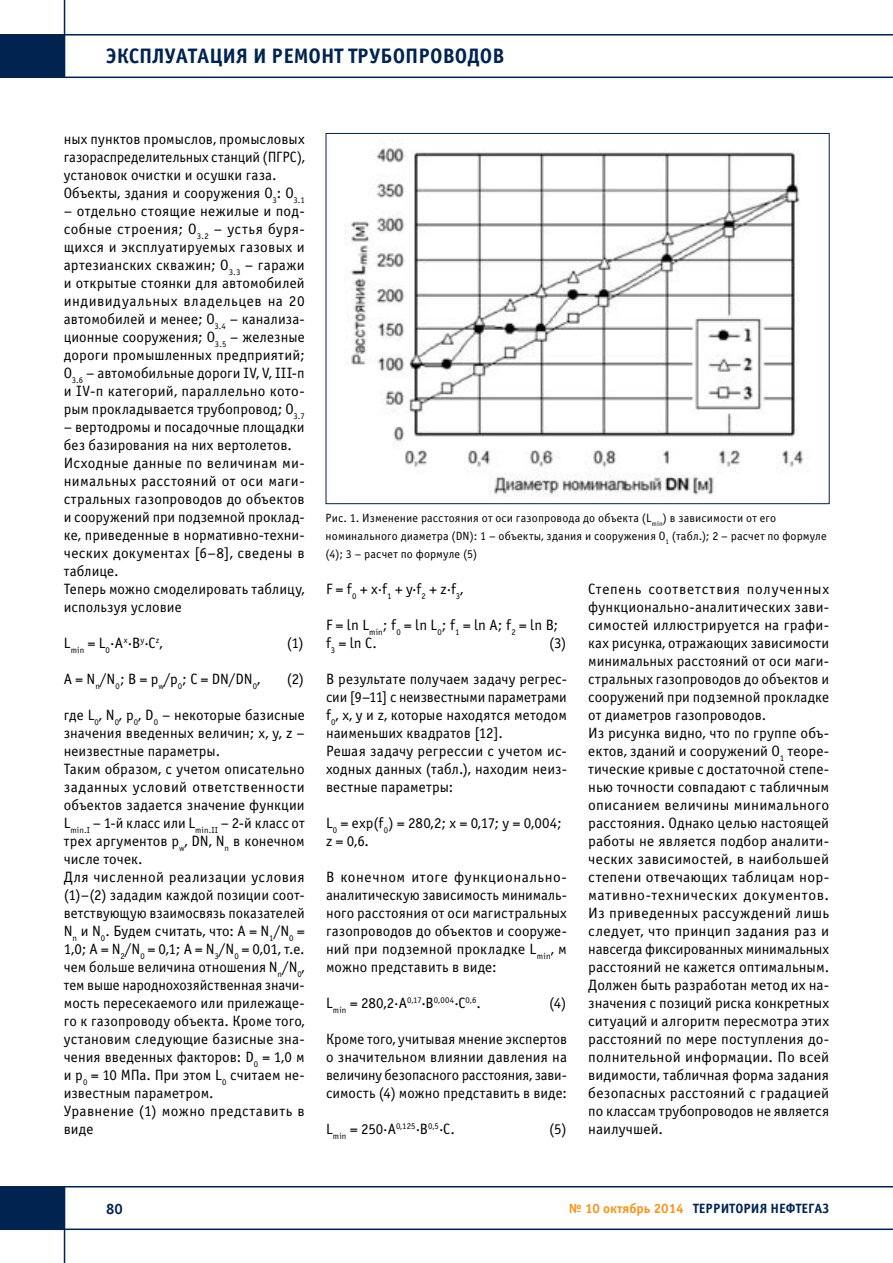
<style>
.page{position:relative;width:893px;height:1263px;background:#fff}
.page>*{position:absolute;margin:0;border:0;box-sizing:border-box;transform-origin:0 0}
.t1{font:700 21px "Officina Sans C";color:#00234f}
.t2{font:15px/18px "Officina Sans C";letter-spacing:.01em;color:#000}
.t3{font:700 15px "Officina Sans C";color:#00234f}
.t4{font:700 13.5px "Officina Sans C";color:#00234f}
.t5{font:12px/18px "Officina Sans C";letter-spacing:.015em;color:#000}
.t6{font:8.7px "Officina Sans C";letter-spacing:.025em;color:#000}
.s1{font-size:15px}
.s2{color:#f7941e}
</style>
<div class="page">
<hr style="left:0;top:77px;width:893px;height:1px;background:#00234f">
<hr style="left:64px;top:0;width:1px;height:77px;background:#00234f">
<hr style="left:0;top:34px;width:893px;height:2px;background:#00234f">
<div style="left:0;top:35px;width:64px;height:42px;background:#00234f"></div>
<hr style="left:0;top:1186px;width:893px;height:1px;background:#00234f">
<hr style="left:64px;top:1186px;width:1px;height:77px;background:#00234f">
<hr style="left:0;top:1228px;width:893px;height:2px;background:#00234f">
<div style="left:0;top:1187px;width:64px;height:42px;background:#00234f"></div>
<img style="left:349px;top:140px;width:455px;height:357px">
<h1 class="t1" style="left:106px;top:44px;width:400px">ЭКСПЛУАТАЦИЯ И РЕМОНТ ТРУБОПРОВОДОВ</h1>
<p class="t2" style="left:64px;top:130px;width:242px">ных пунктов промыслов, промысловых газораспределительных станций (ПГРС), установок очистки и осушки газа.<br>Объекты, здания и сооружения O<sub>3</sub>: O<sub>3.1</sub></p>
<p class="t2" style="left:64px;top:202px;width:242px;text-align:justify">– отдельно стоящие нежилые и под&shy;собные строения; O<sub>3.2</sub> – устья буря&shy;щихся и эксплуатируемых газовых и артезианских скважин; O<sub>3.3</sub> – гаражи и открытые стоянки для автомобилей индивидуальных владельцев на 20 автомобилей и менее; O<sub>3.4</sub> – канализа&shy;ционные сооружения; O<sub>3.5</sub> – железные дороги промышленных предприятий; O<sub>3.6</sub> – автомобильные дороги IV, V, III-п и IV-п категорий, параллельно кото&shy;рым прокладывается трубопровод; O<sub>3.7</sub></p>
<p class="t2" style="left:64px;top:418px;width:242px">– вертодромы и посадочные площадки без базирования на них вертолетов.<br>Исходные данные по величинам ми&shy;нимальных расстояний от оси маги&shy;стральных газопроводов до объектов и сооружений при подземной проклад&shy;ке, приведенные в нормативно-техни&shy;ческих документах [6–8], сведены в таблице.<br>Теперь можно смоделировать таблицу, используя условие</p>
<p class="t6" style="left:64px;top:645px;width:48px"><sup>L</sup>min <sup>=</sup> <sup>L</sup>0</p>
<p class="t2" style="left:110px;top:634px;width:54px">.A<sup>x</sup>.B<sup>y</sup>.C<sup>z</sup>,</p>
<p class="t2" style="left:287px;top:634px;width:19px">(1)</p>
<p class="t2" style="left:64px;top:670px;width:198px">A = N<sub>n</sub>/N<sub>0</sub>; B = p<sub>w</sub>/p<sub>0</sub>; C = DN/DN<sub>0</sub>,</p>
<p class="t2" style="left:287px;top:670px;width:19px">(2)</p>
<p class="t2" style="left:64px;top:706px;width:242px">где L<sub>0</sub>, N<sub>0</sub>, p<sub>0</sub>, D<sub>0</sub> – некоторые базисные значения введенных величин; x, y, z – неизвестные параметры.<br>Таким образом, с учетом описательно заданных условий ответственности объектов задается значение функции L<sub>min.I</sub> – 1-й класс или L<sub>min.II</sub> – 2-й класс от трех аргументов p<sub>w</sub>, DN, N<sub>n</sub> в конечном числе точек.<br>Для численной реализации условия (1)–(2) зададим каждой позиции соот&shy;ветствующую взаимосвязь показателей N<sub>n</sub> и N<sub>0</sub>. Будем считать, что: A = N<sub>1</sub>/N<sub>0</sub> = 1,0; A = N<sub>2</sub>/N<sub>0</sub> = 0,1; A = N<sub>3</sub>/N<sub>0</sub> = 0,01, т.е. чем больше величина отношения N<sub>n</sub>/N<sub>0</sub>, тем выше народнохозяйственная значи&shy;мость пересекаемого или прилежаще&shy;го к газопроводу объекта. Кроме того, установим следующие базисные зна&shy;чения введенных факторов: D<sub>0</sub> = 1,0 м и p<sub>0</sub> = 10 МПа. При этом L<sub>0</sub> считаем не&shy;известным параметром.<br>Уравнение (1) можно представить в виде</p>
<p class="t5" style="left:326px;top:509px;width:503px">Рис. 1. Изменение расстояния от оси газопровода до объекта (L<sub>min</sub>) в зависимости от его номинального диаметра (DN): 1 – объекты, здания и сооружения O<sub>1</sub> (табл.); 2 – расчет по формуле (4); 3 – расчет по формуле (5)</p>
<p class="t2" style="left:326px;top:580px;width:139px">F = f<sub>0</sub> + x.f<sub>1</sub> + y.f<sub>2</sub> + z.f<sub>3</sub>,</p>
<p class="t2" style="left:326px;top:616px;width:234px">F = ln L<sub>min</sub>; f<sub>0</sub> = ln L<sub>0</sub>; f<sub>1</sub> = ln A; f<sub>2</sub> = ln B; f<sub>3</sub> = ln C.</p>
<p class="t2" style="left:549px;top:634px;width:19px">(3)</p>
<p class="t2" style="left:326px;top:670px;width:242px">В результате получаем задачу регрес&shy;сии [9–11] с неизвестными параметрами f<sub>0</sub>, x, y и z, которые находятся методом наименьших квадратов [12].<br>Решая задачу регрессии с учетом ис&shy;ходных данных (табл.), находим неиз&shy;вестные параметры:</p>
<p class="t2" style="left:326px;top:814px;width:237px">L<sub>0</sub> = exp(f<sub>0</sub>) = 280,2; x = 0,17; y = 0,004; z = 0,6.</p>
<p class="t2" style="left:326px;top:868px;width:242px;text-align:justify">В конечном итоге функционально&shy;аналитическую зависимость минималь&shy;ного расстояния от оси магистральных газопроводов до объектов и сооруже&shy;ний при подземной прокладке L<sub>min</sub>, м можно представить в виде:</p>
<p class="t6" style="left:326px;top:995px;width:156px"><span class="s1">L</span>min <span class="s1">= 280,2.A</span>0,17<span class="s1">.B</span>0,004<span class="s1">.C</span>0,6<span class="s1">.</span></p>
<p class="t2" style="left:549px;top:994px;width:19px">(4)</p>
<p class="t2" style="left:326px;top:1030px;width:242px;text-align:justify">Кроме того, учитывая мнение экспертов о значительном влиянии давления на величину безопасного расстояния, зави&shy;симость (4) можно представить в виде:</p>
<p class="t2" style="left:326px;top:1120px;width:130px">L<sub>min</sub> = 250.A<sup>0,125</sup>.B<sup>0,5</sup>.C.</p>
<p class="t2" style="left:549px;top:1120px;width:19px">(5)</p>
<p class="t2" style="left:588px;top:580px;width:242px">Степень соответствия полученных функционально-аналитических зави&shy;симостей иллюстрируется на графи&shy;ках рисунка, отражающих зависимости минимальных расстояний от оси маги&shy;стральных газопроводов до объектов и сооружений при подземной прокладке от диаметров газопроводов.<br>Из рисунка видно, что по группе объ&shy;ектов, зданий и сооружений O<sub>1</sub> теоре&shy;тические кривые с достаточной степе&shy;нью точности совпадают с табличным описанием величины минимального расстояния. Однако целью настоящей работы не является подбор аналити&shy;ческих зависимостей, в наибольшей степени отвечающих таблицам нор&shy;мативно-технических документов.<br>Из приведенных рассуждений лишь следует, что принцип задания раз и навсегда фиксированных минимальных расстояний не кажется оптимальным.<br>Должен быть разработан метод их на&shy;значения с позиций риска конкретных ситуаций и алгоритм пересмотра этих расстояний по мере поступления до&shy;полнительной информации. По всей видимости, табличная форма задания безопасных расстояний с градацией по классам трубопроводов не является наилучшей.</p>
<p class="t3" style="left:106px;top:1200px;width:18px">80</p>
<p class="t4" style="left:569px;top:1201px;width:262px"><span class="s2">№ 10 октябрь 2014</span> ТЕРРИТОРИЯ НЕФТЕГАЗ</p>
</div>
